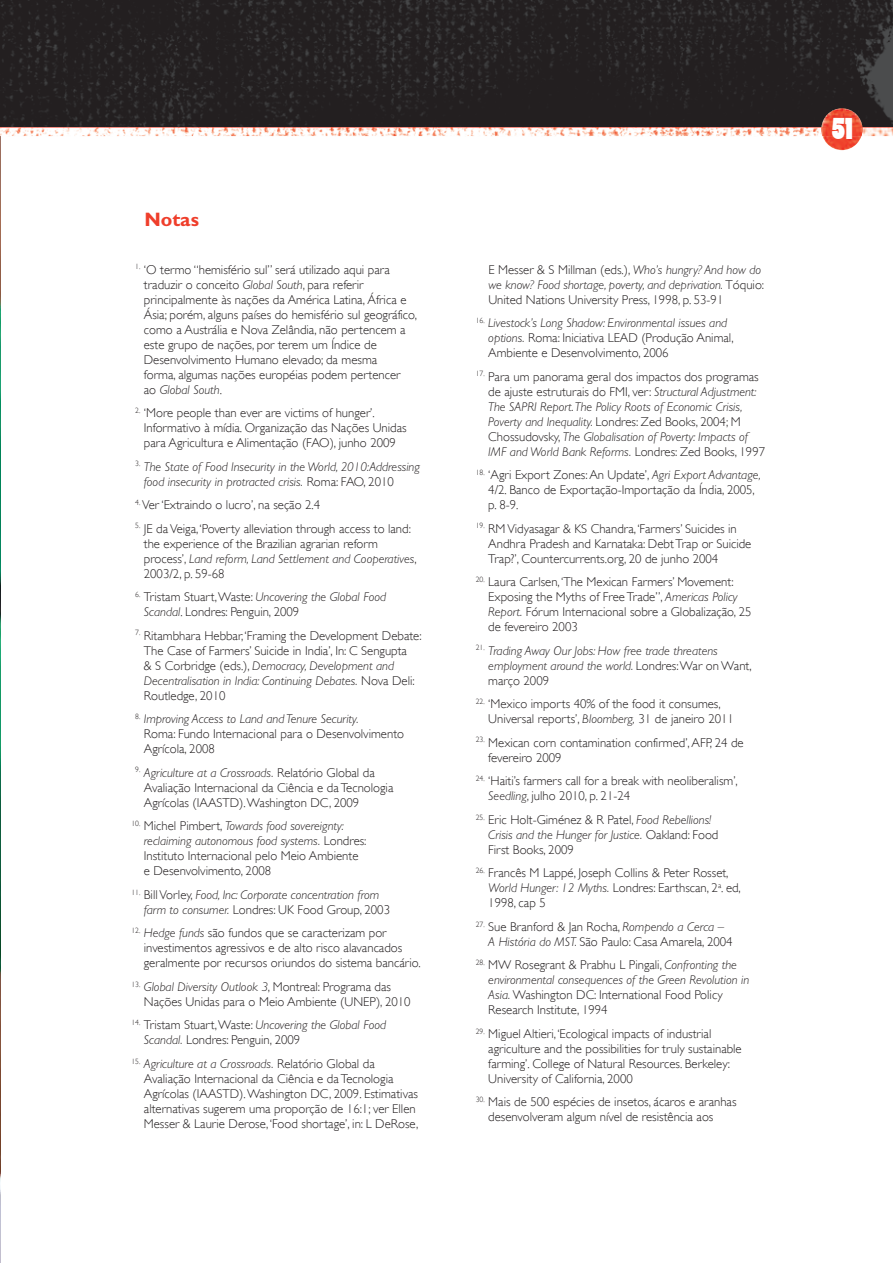
<style>
.page{position:relative;width:893px;height:1263px;background:#fff}
.page>*{position:absolute;margin:0;border:0;box-sizing:border-box;transform-origin:0 0}
.t1{font:28.5px "Poplar Std";color:#fff}
.t2{font:700 19.5px "Gill Sans";color:#ef3e2b}
.t3{font:300 12.75px/15px "Gill Sans";color:#231f20}
.t4{font:italic 300 12.75px/15px "Gill Sans";color:#231f20}
.s1{font-style:italic}
.s2{font-style:normal}
</style>
<div class="page">
<img style="left:0;top:136px;width:1px;height:1127px">
<img style="left:0;top:0;width:893px;height:128px">
<img style="left:862px;top:128px;width:31px;height:8px">
<img style="left:0;top:128px;width:821px;height:8px">
<img style="left:821px;top:108px;width:41px;height:42px">
<h2 class="t2" style="left:144px;top:212px;width:56px">Notas</h2>
<p class="t3" style="left:144px;top:262px;width:275px;text-indent:-16px"><sup>00</sup><sup>1.</sup> ‘O termo “hemisfério sul” será utilizado aqui para traduzir o conceito <span class="s1">Global South</span>, para referir principalmente às nações da América Latina, África e Ásia; porém, alguns países do hemisfério sul geográfico, como a Austrália e Nova Zelândia, não pertencem a este grupo de nações, por terem um Índice de Desenvolvimento Humano elevado; da mesma<br>forma, algumas nações européias podem pertencer<br>ao <span class="s1">Global South</span>.</p>
<p class="t3" style="left:144px;top:405px;width:264px;text-indent:-16px"><sup>00</sup><sup>2.</sup> ‘More people than ever are victims of hunger’.<br>Informativo à mídia. Organização das Nações Unidas para Agricultura e Alimentação (FAO), junho 2009</p>
<p class="t4" style="left:144px;top:460px;width:278px;text-indent:-16px"><sup>00</sup><sup>3.</sup> The State of Food Insecurity in the World, 2010:Addressing food insecurity in protracted crisis. <span class="s2">Roma: FAO, 2010</span></p>
<p class="t3" style="left:128px;top:493px;width:285px;line-height:23.5px"><sup>00</sup><sup>4.</sup> Ver ‘Extraindo o lucro’, na seção 2.4<br><sup>00</sup><sup>5.</sup> JE da Veiga, ‘Poverty alleviation through access to land:</p>
<p class="t3" style="left:144px;top:536px;width:274px">the experience of the Brazilian agrarian reform process’, <span class="s1">Land reform, Land Settlement and Cooperatives</span>,<br>2003/2, p. 59-68</p>
<p class="t3" style="left:144px;top:589px;width:244px;text-indent:-16px"><sup>00</sup><sup>6.</sup> Tristam Stuart, Waste: <span class="s1">Uncovering the Global Food<br>Scandal</span>. Londres: Penguin, 2009</p>
<p class="t3" style="left:144px;top:628px;width:279px;text-indent:-16px"><sup>00</sup><sup>7.</sup> Ritambhara Hebbar, ‘Framing the Development Debate:<br>The Case of Farmers’ Suicide in India’, In: C Sengupta<br>&amp; S Corbridge (eds.), <span class="s1">Democracy, Development and Decentralisation in India: Continuing Debates.</span> Nova Deli:<br>Routledge, 2010</p>
<p class="t3" style="left:144px;top:711px;width:262px;text-indent:-16px"><sup>00</sup><sup>8.</sup> <span class="s1">Improving Access to Land and Tenure Security.<br></span>Roma: Fundo Internacional para o Desenvolvimento<br>Agrícola, 2008</p>
<p class="t3" style="left:144px;top:765px;width:251px;text-indent:-16px"><sup>00</sup><sup>9.</sup> <span class="s1">Agriculture at a Crossroads.</span> Relatório Global da<br>Avaliação Internacional da Ciência e da Tecnologia<br>Agrícolas (IAASTD). Washington DC, 2009</p>
<p class="t3" style="left:144px;top:818px;width:224px;text-indent:-16px"><sup>0</sup><sup>10.</sup> Michel Pimbert, <span class="s1">Towards food sovereignty: reclaiming autonomous food systems.</span> Londres:<br>Instituto Internacional pelo Meio Ambiente e Desenvolvimento, 2008</p>
<p class="t4" style="left:144px;top:888px;width:248px;text-indent:-16px"><sup>0</sup><sup>11.</sup> <span class="s2">Bill Vorley,</span> Food, Inc: Corporate concentration from farm to consumer. <span class="s2">Londres: UK Food Group, 2003</span></p>
<p class="t3" style="left:144px;top:925px;width:278px;text-indent:-16px"><sup>0</sup><sup>12.</sup> <span class="s1">Hedge funds</span> são fundos que se caracterizam por investimentos agressivos e de alto risco alavancados geralmente por recursos oriundos do sistema bancário.</p>
<p class="t3" style="left:144px;top:979px;width:268px;text-indent:-16px"><sup>0</sup><sup>13.</sup> <span class="s1">Global Diversity Outlook 3</span>, Montreal: Programa das<br>Nações Unidas para o Meio Ambiente (UNEP), 2010</p>
<p class="t3" style="left:144px;top:1017px;width:244px;text-indent:-16px"><sup>0</sup><sup>14.</sup> Tristam Stuart, Waste: <span class="s1">Uncovering the Global Food<br>Scandal.</span> Londres: Penguin, 2009</p>
<p class="t3" style="left:144px;top:1056px;width:276px;text-indent:-16px"><sup>0</sup><sup>15.</sup> <span class="s1">Agriculture at a Crossroads.</span> Relatório Global da Avaliação Internacional da Ciência e da Tecnologia Agrícolas (IAASTD). Washington DC, 2009. Estimativas alternativas sugerem uma proporção de 16:1; ver Ellen Messer &amp; Laurie Derose, ‘Food shortage’, in: L DeRose,</p>
<p class="t3" style="left:488px;top:262px;width:277px">E Messer &amp; S Millman (eds.), <span class="s1">Who’s hungry? And how do we know? Food shortage, poverty, and deprivation.</span> Tóquio:<br>United Nations University Press, 1998, p. 53-91</p>
<p class="t3" style="left:488px;top:315px;width:247px;text-indent:-16px"><sup>0</sup><sup>16.</sup> <span class="s1">Livestock’s Long Shadow: Environmental issues and options.</span> Roma: Iniciativa LEAD (Produção Animal,<br>Ambiente e Desenvolvimento, 2006</p>
<p class="t4" style="left:488px;top:370px;width:278px;text-indent:-16px"><sup>0</sup><sup>17.</sup> <span class="s2">Para um panorama geral dos impactos dos programas de ajuste estruturais do FMI, ver:</span> Structural Adjustment:<br>The SAPRI Report. The Policy Roots of Economic Crisis, Poverty and Inequality. <span class="s2">Londres: Zed Books, 2004; M Chossudovsky,</span> The Globalisation of Poverty: Impacts of IMF and World Bank Reforms. <span class="s2">Londres: Zed Books, 1997</span></p>
<p class="t3" style="left:488px;top:467px;width:274px;text-indent:-16px"><sup>0</sup><sup>18.</sup> ‘Agri Export Zones: An Update’, <span class="s1">Agri Export Advantage,<br></span>4/2. Banco de Exportação-Importação da Índia, 2005, p. 8-9.</p>
<p class="t3" style="left:488px;top:521px;width:265px;text-indent:-16px"><sup>0</sup><sup>19.</sup> RM Vidyasagar &amp; KS Chandra, ‘Farmers’ Suicides in<br>Andhra Pradesh and Karnataka: Debt Trap or Suicide<br>Trap?’, Countercurrents.org, 20 de junho 2004</p>
<p class="t3" style="left:488px;top:574px;width:265px;text-indent:-16px"><sup>0</sup><sup>20.</sup> Laura Carlsen, ‘The Mexican Farmers’ Movement:<br>Exposing the Myths of Free Trade”, <span class="s1">Americas Policy Report.</span> Fórum Internacional sobre a Globalização, 25 de fevereiro 2003</p>
<p class="t4" style="left:488px;top:644px;width:265px;text-indent:-16px"><sup>0</sup><sup>21.</sup> Trading Away Our Jobs: How free trade threatens employment around the world. <span class="s2">Londres: War on Want, março 2009</span></p>
<p class="t3" style="left:488px;top:696px;width:247px;text-indent:-16px"><sup>0</sup><sup>22.</sup> ‘Mexico imports 40% of the food it consumes,<br>Universal reports’, <span class="s1">Bloomberg,</span> 31 de janeiro 2011</p>
<p class="t3" style="left:488px;top:735px;width:257px;text-indent:-16px"><sup>0</sup><sup>23.</sup> Mexican corn contamination confirmed’, AFP, 24 de fevereiro 2009</p>
<p class="t3" style="left:488px;top:773px;width:251px;text-indent:-16px"><sup>0</sup><sup>24.</sup> ‘Haiti’s farmers call for a break with neoliberalism’,<br><span class="s1">Seedling</span>, julho 2010, p. 21-24</p>
<p class="t3" style="left:488px;top:812px;width:232px;text-indent:-16px"><sup>0</sup><sup>25.</sup> Eric Holt-Giménez &amp; R Patel, <span class="s1">Food Rebellions!<br>Crisis and the Hunger for Justice.</span> Oakland: Food<br>First Books, 2009</p>
<p class="t3" style="left:488px;top:865px;width:254px;text-indent:-16px"><sup>0</sup><sup>26.</sup> Francês M Lappé, Joseph Collins &amp; Peter Rosset,<br><span class="s1">World Hunger: 12 Myths.</span> Londres: Earthscan, 2<sup>a</sup>. ed,<br>1998, cap 5</p>
<p class="t3" style="left:488px;top:919px;width:246px;text-indent:-16px"><sup>0</sup><sup>27.</sup> Sue Branford &amp; Jan Rocha, <span class="s1">Rompendo a Cerca –<br>A História do MST.</span> São Paulo: Casa Amarela, 2004</p>
<p class="t3" style="left:488px;top:957px;width:262px;text-indent:-16px"><sup>0</sup><sup>28.</sup> MW Rosegrant &amp; Prabhu L Pingali, <span class="s1">Confronting the environmental consequences of the Green Revolution in Asia.</span> Washington DC: International Food Policy Research Institute, 1994</p>
<p class="t3" style="left:488px;top:1026px;width:255px;text-indent:-16px"><sup>0</sup><sup>29.</sup> Miguel Altieri, ‘Ecological impacts of industrial agriculture and the possibilities for truly sustainable farming’. College of Natural Resources. Berkeley:<br>University of California, 2000</p>
<p class="t3" style="left:472px;top:1094px;width:266px;text-align:center"><sup>0</sup><sup>30.</sup> Mais de 500 espécies de insetos, ácaros e aranhas desenvolveram algum nível de resistência aos</p>
<h1 class="t1" style="left:832px;top:117px;width:22px">51</h1>
</div>
